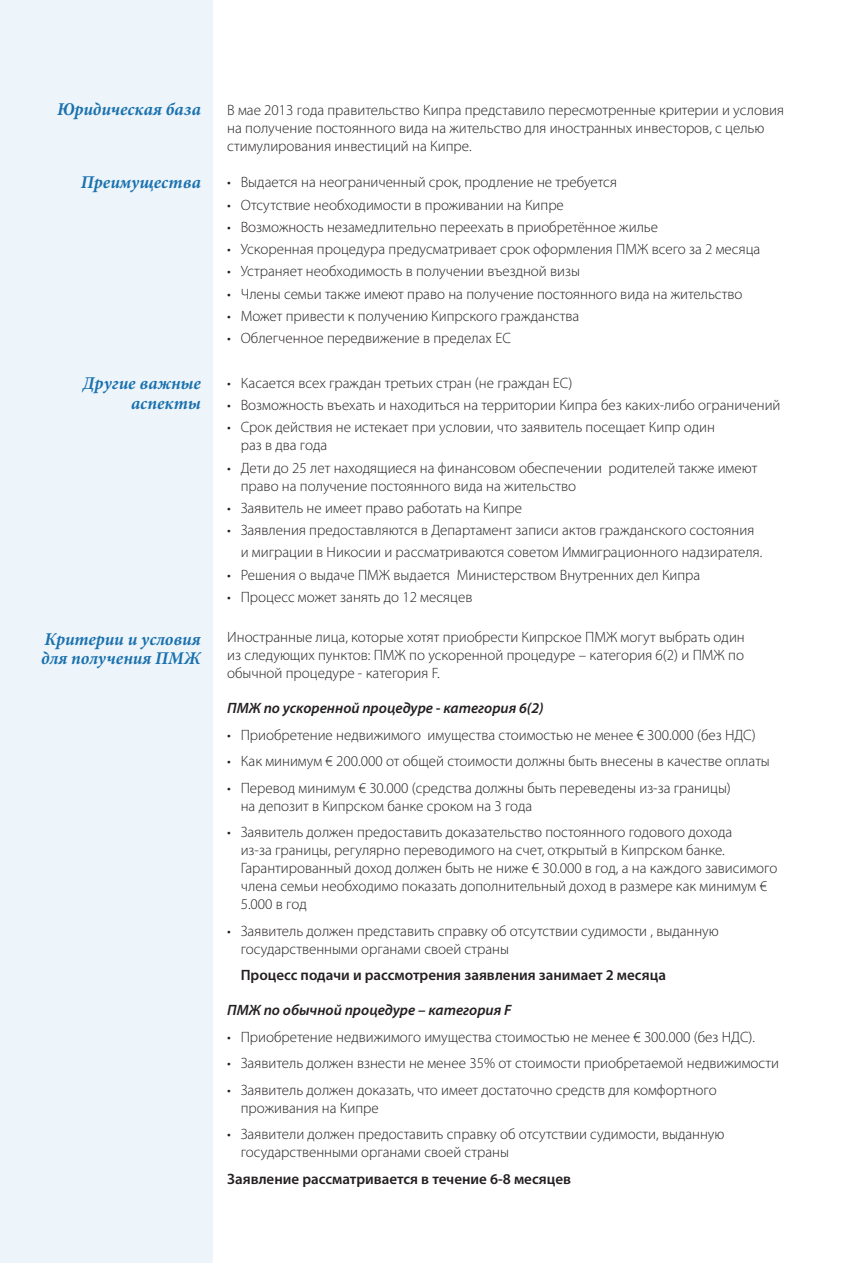
<style>
.page{position:relative;width:851px;height:1263px;background:#fff}
.page>*{position:absolute;margin:0;border:0;box-sizing:border-box;transform-origin:0 0}
.t1{font:italic 700 18px/19.5px "Minion Pro";color:#1b71ae;text-align:right}
.t2{font:300 15px/18px "Myriad Pro";color:#231f20}
.t3{font:600 15px "Myriad Pro";color:#231f20}
.t4{font:italic 600 15px "Myriad Pro";color:#231f20}
</style>
<div class="page">
<div style="left:0;top:0;width:213px;height:1263px;background:#edf5fb"></div>
<p class="t1" style="left:57px;top:99px;width:145px">Юридическая база</p>
<p class="t1" style="left:81px;top:172px;width:121px">Преимущества</p>
<p class="t1" style="left:83px;top:374px;width:119px">Другие важные аспекты</p>
<p class="t1" style="left:41px;top:629px;width:161px;text-align:left">Критерии и условия для получения ПМЖ</p>
<p class="t2" style="left:227px;top:101px;width:558px">В мае 2013 года правительство Кипра представило пересмотренные критерии и условия на получение постоянного вида на жительство для иностранных инвесторов, с целью стимулирования инвестиций на Кипре.</p>
<p class="t2" style="left:227px;top:173px;width:391px">• Выдается на неограниченный срок, продление не требуется</p>
<p class="t2" style="left:227px;top:196px;width:338px">• Отсутствие необходимости в проживании на Кипре</p>
<p class="t2" style="left:227px;top:218px;width:432px">• Возможность незамедлительно переехать в приобретённое жилье</p>
<p class="t2" style="left:227px;top:240px;width:534px">• Ускоренная процедура предусматривает срок оформления ПМЖ всего за 2 месяца</p>
<p class="t2" style="left:227px;top:262px;width:354px">• Устраняет необходимость в получении въездной визы</p>
<p class="t2" style="left:227px;top:285px;width:516px">• Члены семьи также имеют право на получение постоянного вида на жительство</p>
<p class="t2" style="left:227px;top:307px;width:353px">• Может привести к получению Кипрского гражданства</p>
<p class="t2" style="left:227px;top:329px;width:285px">• Облегченное передвижение в пределах ЕС</p>
<p class="t2" style="left:227px;top:374px;width:347px">• Касается всех граждан третьих стран (не граждан ЕС)</p>
<p class="t2" style="left:227px;top:396px;width:554px">• Возможность въехать и находиться на территории Кипра без каких-либо ограничений</p>
<p class="t2" style="left:227px;top:418px;width:489px">• Срок действия не истекает при условии, что заявитель посещает Кипр один</p>
<p class="t2" style="left:241px;top:436px;width:88px">раз в два года</p>
<p class="t2" style="left:241px;top:458px;width:518px;text-indent:-14px">• Дети до 25 лет находящиеся на финансовом обеспечении родителей также имеют право на получение постоянного вида на жительство</p>
<p class="t2" style="left:227px;top:499px;width:296px">• Заявитель не имеет право работать на Кипре</p>
<p class="t2" style="left:227px;top:521px;width:528px">• Заявления предоставляются в Департамент записи актов гражданского состояния</p>
<p class="t2" style="left:241px;top:543px;width:523px">и миграции в Никосии и рассматриваются советом Иммиграционного надзирателя.</p>
<p class="t2" style="left:227px;top:565px;width:474px">• Решения о выдаче ПМЖ выдается Министерством Внутренних дел Кипра</p>
<p class="t2" style="left:227px;top:588px;width:247px">• Процесс может занять до 12 месяцев</p>
<p class="t2" style="left:227px;top:628px;width:519px;text-align:justify">Иностранные лица, которые хотят приобрести Кипрское ПМЖ могут выбрать один из следующих пунктов: ПМЖ по ускоренной процедуре – категория 6(2) и ПМЖ по обычной процедуре - категория F.</p>
<p class="t4" style="left:227px;top:698px;width:318px">ПМЖ по ускоренной процедуре - категория 6(2)</p>
<p class="t2" style="left:227px;top:725px;width:530px">• Приобретение недвижимого имущества стоимостью не менее € 300.000 (без НДС)</p>
<p class="t2" style="left:227px;top:752px;width:544px">• Как минимум € 200.000 от общей стоимости должны быть внесены в качестве оплаты</p>
<p class="t2" style="left:227px;top:778px;width:505px">• Перевод минимум € 30.000 (средства должны быть переведены из-за границы)</p>
<p class="t2" style="left:241px;top:796px;width:293px">на депозит в Кипрском банке сроком на 3 года</p>
<p class="t2" style="left:227px;top:823px;width:506px">• Заявитель должен предоставить доказательство постоянного годового дохода</p>
<p class="t2" style="left:241px;top:841px;width:485px">из-за границы, регулярно переводимого на счет, открытый в Кипрском банке.</p>
<p class="t2" style="left:241px;top:859px;width:538px">Гарантированный доход должен быть не ниже € 30.000 в год, а на каждого зависимого</p>
<p class="t2" style="left:241px;top:877px;width:528px">члена семьи необходимо показать дополнительный доход в размере как минимум €</p>
<p class="t2" style="left:241px;top:895px;width:68px">5.000 в год</p>
<p class="t2" style="left:227px;top:921px;width:493px">• Заявитель должен представить справку об отсутствии судимости , выданную</p>
<p class="t2" style="left:241px;top:939px;width:270px">государственными органами своей страны</p>
<p class="t3" style="left:241px;top:965px;width:426px">Процесс подачи и рассмотрения заявления занимает 2 месяца</p>
<p class="t4" style="left:227px;top:1000px;width:286px">ПМЖ по обычной процедуре – категория F</p>
<p class="t2" style="left:227px;top:1027px;width:529px">• Приобретение недвижимого имущества стоимостью не менее € 300.000 (без НДС).</p>
<p class="t2" style="left:227px;top:1054px;width:553px">• Заявитель должен взнести не менее 35% от стоимости приобретаемой недвижимости</p>
<p class="t2" style="left:241px;top:1080px;width:477px;text-indent:-14px">• Заявитель должен доказать, что имеет достаточно средств для комфортного проживания на Кипре</p>
<p class="t2" style="left:241px;top:1125px;width:485px;text-indent:-14px">• Заявители должен предоставить справку об отсутствии судимости, выданную государственными органами своей страны</p>
<p class="t3" style="left:227px;top:1169px;width:345px">Заявление рассматривается в течение 6-8 месяцев</p>
</div>
